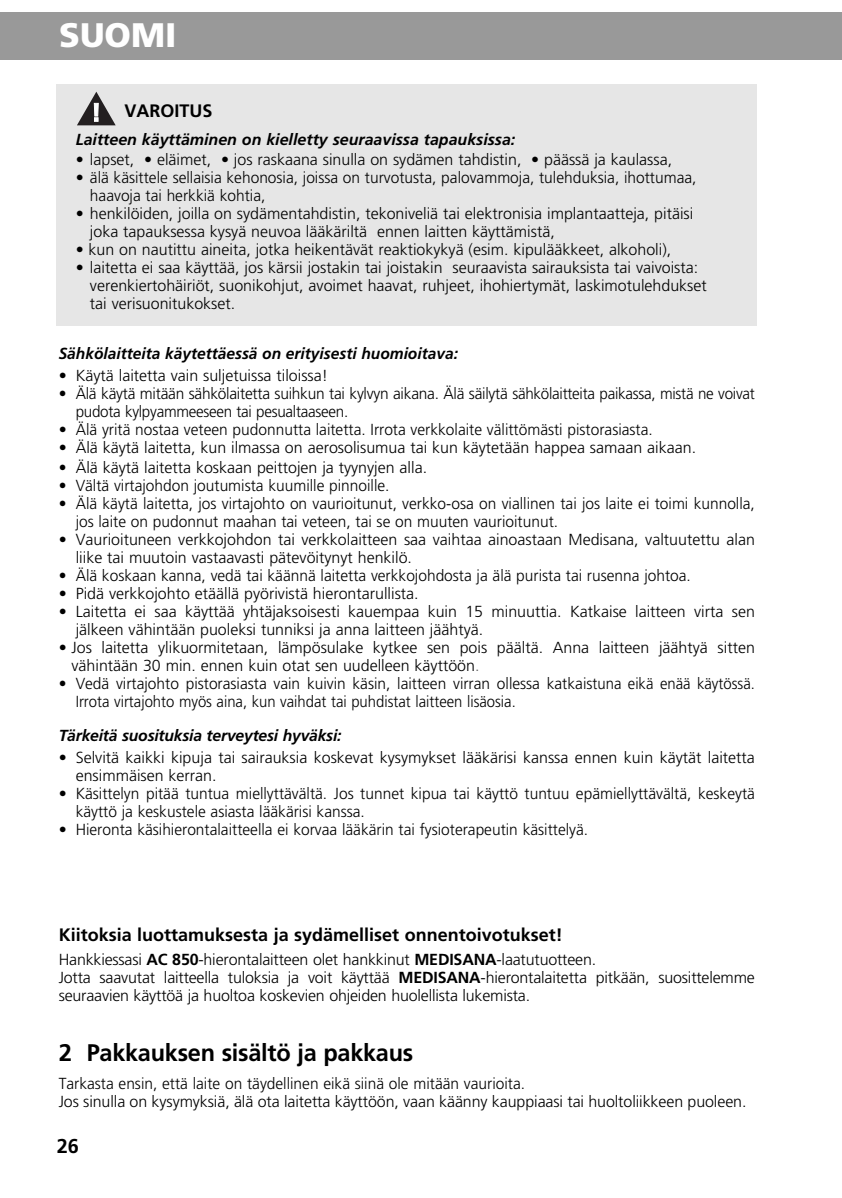
<style>
.page{position:relative;width:842px;height:1198px;background:#fff}
.page>*{position:absolute;margin:0;border:0;box-sizing:border-box;transform-origin:0 0}
.t1{font:900 34px "Frutiger";color:#fff}
.t2{font:700 24px "Frutiger";letter-spacing:-.01em;color:#000}
.t3{font:700 20px "Frutiger";color:#000}
.t4{font:700 18px "Frutiger";color:#000}
.t5{font:300 16px/18px "Frutiger";color:#000}
.t6{font:italic 700 16px "Frutiger";color:#000}
.s1{color:#626262}
.s2{font-weight:700}
</style>
<div class="page">
<svg style="left:0;top:12px;width:842px;height:314px"></svg>
<h1 class="t1" style="left:59px;top:21px;width:119px">SUOMI</h1>
<p class="t4" style="left:125px;top:103px;width:90px">VAROITUS</p>
<p class="t6" style="left:76px;top:133px;width:441px">Laitteen käyttäminen on kielletty seuraavissa tapauksissa:</p>
<p class="t5" style="left:76px;top:151px;width:598px">• lapset, • eläimet, • jos raskaana sinulla on sydämen tahdistin, • päässä ja kaulassa,</p>
<p class="t5" style="left:90px;top:169px;width:608px;text-indent:-14px">• älä käsittele sellaisia kehonosia, joissa on turvotusta, palovammoja, tulehduksia, ihottumaa, haavoja tai herkkiä kohtia,</p>
<p class="t5" style="left:90px;top:205px;width:605px;text-indent:-14px">• henkilöiden, joilla on sydämentahdistin, tekoniveliä tai elektronisia implantaatteja, pitäisi joka tapauksessa kysyä neuvoa lääkäriltä ennen laitten käyttämistä,</p>
<p class="t5" style="left:76px;top:241px;width:597px">• kun on nautittu aineita, jotka heikentävät reaktiokykyä (esim. kipulääkkeet, alkoholi),</p>
<p class="t5" style="left:90px;top:259px;width:618px;text-indent:-14px">• laitetta ei saa käyttää, jos kärsii jostakin tai joistakin seuraavista sairauksista tai vaivoista: verenkiertohäiriöt, suonikohjut, avoimet haavat, ruhjeet, ihohiertymät, laskimotulehdukset tai verisuonitukokset.</p>
<p class="t6" style="left:59px;top:347px;width:401px">Sähkölaitteita käytettäessä on erityisesti huomioitava:</p>
<p class="t5" style="left:59px;top:367px;width:271px">• Käytä laitetta vain suljetuissa tiloissa!</p>
<p class="t5" style="left:76px;top:385px;width:681px;text-indent:-17px">• Älä käytä mitään sähkölaitetta suihkun tai kylvyn aikana. Älä säilytä sähkölaitteita paikassa, mistä ne voivat pudota kylpyammeeseen tai pesualtaaseen.</p>
<p class="t5" style="left:59px;top:421px;width:596px">• Älä yritä nostaa veteen pudonnutta laitetta. Irrota verkkolaite välittömästi pistorasiasta.</p>
<p class="t5" style="left:59px;top:439px;width:639px">• Älä käytä laitetta, kun ilmassa on aerosolisumua tai kun käytetään happea samaan aikaan.</p>
<p class="t5" style="left:59px;top:459px;width:370px">• Älä käytä laitetta koskaan peittojen ja tyynyjen alla.</p>
<p class="t5" style="left:59px;top:477px;width:332px">• Vältä virtajohdon joutumista kuumille pinnoille.</p>
<p class="t5" style="left:76px;top:495px;width:681px;text-indent:-17px">• Älä käytä laitetta, jos virtajohto on vaurioitunut, verkko-osa on viallinen tai jos laite ei toimi kunnolla, jos laite on pudonnut maahan tai veteen, tai se on muuten vaurioitunut.</p>
<p class="t5" style="left:76px;top:531px;width:681px;text-indent:-17px">• Vaurioituneen verkkojohdon tai verkkolaitteen saa vaihtaa ainoastaan Medisana, valtuutettu alan liike tai muutoin vastaavasti pätevöitynyt henkilö.</p>
<p class="t5" style="left:59px;top:567px;width:634px">• Älä koskaan kanna, vedä tai käännä laitetta verkkojohdosta ja älä purista tai rusenna johtoa.</p>
<p class="t5" style="left:59px;top:585px;width:362px">• Pidä verkkojohto etäällä pyörivistä hierontarullista.</p>
<p class="t5" style="left:76px;top:603px;width:681px;text-indent:-17px">• Laitetta ei saa käyttää yhtäjaksoisesti kauempaa kuin 15 minuuttia. Katkaise laitteen virta sen jälkeen vähintään puoleksi tunniksi ja anna laitteen jäähtyä.</p>
<p class="t5" style="left:71px;top:639px;width:685px;text-indent:-13px">• Jos laitetta ylikuormitetaan, lämpösulake kytkee sen pois päältä. Anna laitteen jäähtyä sitten vähintään 30 min. ennen kuin otat sen uudelleen käyttöön<span class="s1">.</span></p>
<p class="t5" style="left:76px;top:675px;width:681px;text-indent:-17px">• Vedä virtajohto pistorasiasta vain kuivin käsin, laitteen virran ollessa katkaistuna eikä enää käytössä.<br>Irrota virtajohto myös aina, kun vaihdat tai puhdistat laitteen lisäosia.</p>
<p class="t6" style="left:59px;top:729px;width:284px">Tärkeitä suosituksia terveytesi hyväksi:</p>
<p class="t5" style="left:76px;top:749px;width:681px;text-indent:-17px">• Selvitä kaikki kipuja tai sairauksia koskevat kysymykset lääkärisi kanssa ennen kuin käytät laitetta ensimmäisen kerran.</p>
<p class="t5" style="left:76px;top:785px;width:681px;text-indent:-17px">• Käsittelyn pitää tuntua miellyttävältä. Jos tunnet kipua tai käyttö tuntuu epämiellyttävältä, keskeytä käyttö ja keskustele asiasta lääkärisi kanssa.</p>
<p class="t5" style="left:59px;top:821px;width:531px">• Hieronta käsihierontalaitteella ei korvaa lääkärin tai fysioterapeutin käsittelyä.</p>
<p class="t4" style="left:59px;top:927px;width:506px">Kiitoksia luottamuksesta ja sydämelliset onnentoivotukset!</p>
<p class="t5" style="left:59px;top:951px;width:698px">Hankkiessasi <span class="s2">AC 850</span>-hierontalaitteen olet hankkinut <span class="s2">MEDISANA</span>-laatutuotteen.<br>Jotta saavutat laitteella tuloksia ja voit käyttää <span class="s2">MEDISANA</span>-hierontalaitetta pitkään, suosittelemme seuraavien käyttöä ja huoltoa koskevien ohjeiden huolellista lukemista.</p>
<h2 class="t2" style="left:59px;top:1043px;width:356px">2 Pakkauksen sisältö ja pakkaus</h2>
<p class="t5" style="left:59px;top:1075px;width:689px">Tarkasta ensin, että laite on täydellinen eikä siinä ole mitään vaurioita.<br>Jos sinulla on kysymyksiä, älä ota laitetta käyttöön, vaan käänny kauppiaasi tai huoltoliikkeen puoleen.</p>
<p class="t3" style="left:57px;top:1137px;width:24px">26</p>
</div>
